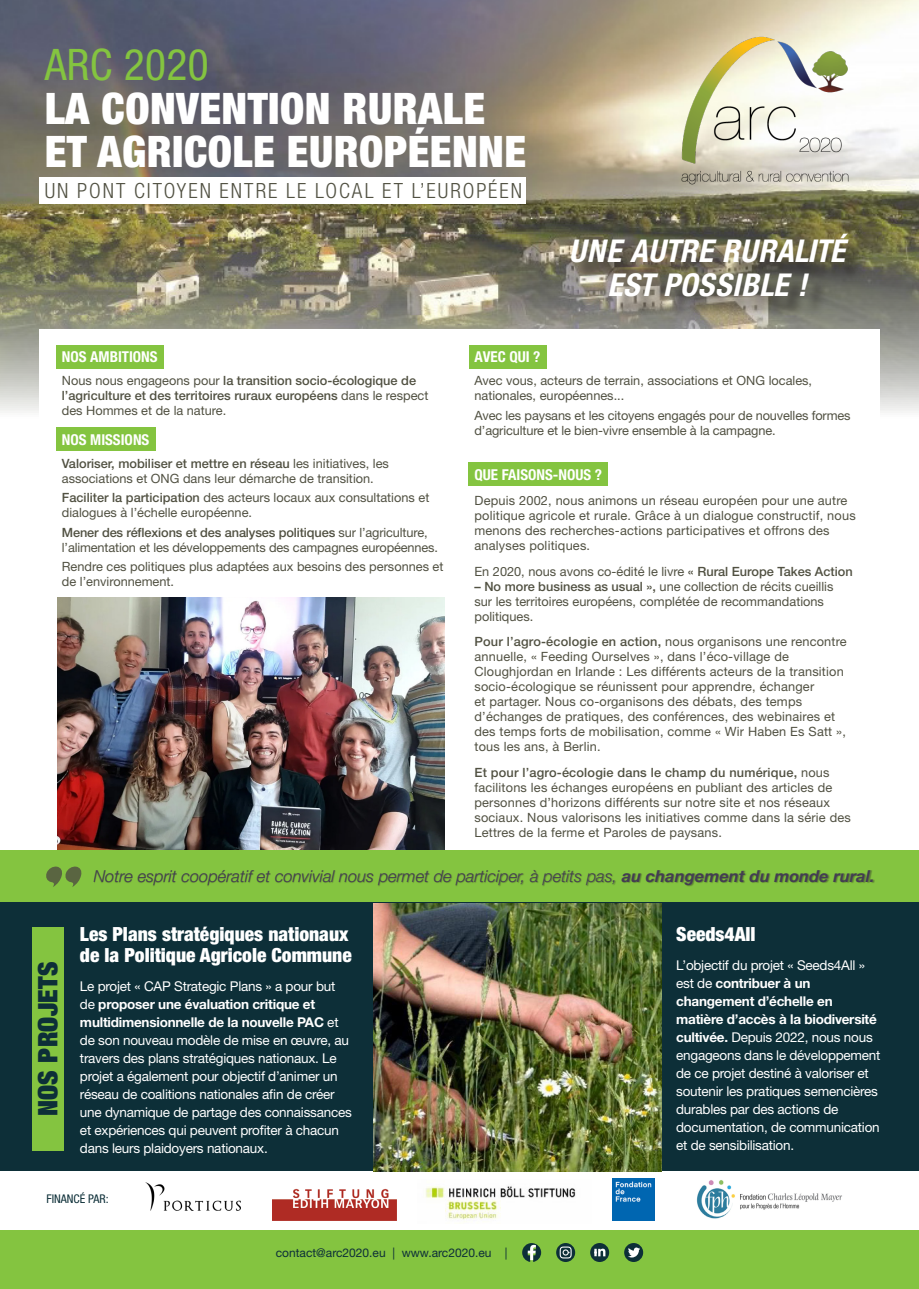
<style>
.page{position:relative;width:919px;height:1289px;background:#fff}
.page>*{position:absolute;margin:0;border:0;box-sizing:border-box;transform-origin:0 0}
.t1{font:900 condensed 43.5px/43.5px "Helvetica Neue LT Std";letter-spacing:.01em;color:#fff}
.body{font:italic 700 condensed 31.5px/34.8px "Helvetica Neue LT Std";letter-spacing:.015em;color:#fff;text-align:center}
.t2{font:900 condensed 27px "Helvetica Neue LT Std";letter-spacing:.01em;color:#0d2f38}
.t3{font:300 condensed 21px "Helvetica Neue LT Std";letter-spacing:.095em;color:#515142}
.subheading_Projects{font:900 condensed 19.5px/21px "Helvetica Neue LT Std";color:#fff}
.body-2{font:italic 300 16.5px "Helvetica Neue LT Std";color:#433d52}
.subheading_GreenBox{font:700 condensed 15px "Helvetica Neue LT Std";color:#fff}
.Body_Projects{font:13.5px/18px "Helvetica Neue LT Std";letter-spacing:-.015em;color:#fff}
.body-3{font:12.75px/15px "Helvetica Neue LT Std";letter-spacing:.015em;color:#515142}
.body_2{font:12.75px/15px "Helvetica Neue LT Std";letter-spacing:.015em;color:#515142}
.body-4{font:12.75px/15px "Helvetica Neue LT Std";letter-spacing:-.01em;color:#515142}
.body_2-2{font:500 12.75px/15px "Helvetica Neue LT Std";color:#515142}
.footnote{font:12px "Helvetica Neue LT Std";color:#0d2f38}
.subheading_Projects-2{font:condensed 12px "Helvetica Neue LT Std";color:#0d2f38}
.s1{font-weight:400;color:#84c440}
.s2{font-weight:400}
.s3{font-weight:500}
.s4{font-weight:700}
</style>
<div class="page">
<img style="left:0;top:0;width:918px;height:413px">
<div style="left:39px;top:177px;width:487px;height:26px;background:#fff"></div>
<div style="left:39px;top:329px;width:840px;height:531px;background:#fff"></div>
<div style="left:56px;top:345px;width:108px;height:23px;background:#84c440"></div>
<div style="left:56px;top:427px;width:99px;height:24px;background:#84c440"></div>
<div style="left:468px;top:345px;width:78px;height:23px;background:#84c440"></div>
<div style="left:468px;top:462px;width:140px;height:23px;background:#84c440"></div>
<div style="left:0;top:898px;width:918px;height:272px;background:#0d2f38"></div>
<div style="left:0;top:1230px;width:918px;height:58px;background:#84c440"></div>
<svg style="left:556px;top:1242px;width:19px;height:19px"></svg>
<svg style="left:559px;top:1246px;width:12px;height:12px"></svg>
<svg style="left:624px;top:1242px;width:19px;height:19px"></svg>
<svg style="left:628px;top:1247px;width:12px;height:10px"></svg>
<svg style="left:590px;top:1242px;width:19px;height:19px"></svg>
<svg style="left:594px;top:1248px;width:11px;height:8px"></svg>
<svg style="left:522px;top:1243px;width:19px;height:18px"></svg>
<img style="left:612px;top:1178px;width:42px;height:41px">
<img style="left:696px;top:1180px;width:146px;height:38px">
<img style="left:425px;top:1186px;width:151px;height:36px">
<img style="left:272px;top:1188px;width:124px;height:31px">
<img style="left:145px;top:1182px;width:96px;height:28px">
<img style="left:57px;top:597px;width:387px;height:253px">
<img style="left:654px;top:12px;width:222px;height:196px">
<div style="left:574px;top:236px;width:295px;height:81px;background:#231f20;opacity:.76"></div>
<div style="left:0;top:850px;width:918px;height:52px;background:#84c440"></div>
<svg style="left:46px;top:866px;width:36px;height:21px"></svg>
<div style="left:94px;top:869px;width:780px;height:17px;background:#231f20;opacity:.37"></div>
<div style="left:32px;top:927px;width:32px;height:223px;background:#84c440"></div>
<img style="left:373px;top:903px;width:288px;height:267px">
<p class="t1" style="left:45px;top:42px;width:483px"><span class="s1">ARC 2020<br></span>LA CONVENTION RURALE<br>ET AGRICOLE EUROPÉENNE</p>
<p class="t3" style="left:45px;top:178px;width:479px">UN PONT CITOYEN ENTRE LE LOCAL ET L’EUROPÉEN</p>
<p class="body" style="left:569px;top:233px;width:278px">UNE AUTRE RURALITÉ<br>EST POSSIBLE !</p>
<p class="subheading_GreenBox" style="left:62px;top:348px;width:97px">NOS AMBITIONS</p>
<p class="body_2-2" style="left:62px;top:373px;width:368px"><span class="s2">Nous nous engageons pour</span> la transition socio-écologique de l’agriculture et des territoires ruraux européens <span class="s2">dans le respect des Hommes et de la nature.</span></p>
<p class="subheading_GreenBox" style="left:62px;top:430px;width:89px">NOS MISSIONS</p>
<p class="body_2" style="left:62px;top:455px;width:328px"><span class="s3">Valoriser, mobiliser et mettre en réseau</span> les initiatives, les associations et ONG dans leur démarche de transition.</p>
<p class="body-3" style="left:62px;top:490px;width:369px"><span class="s3">Faciliter la participation</span> des acteurs locaux aux consultations et dialogues à l’échelle européenne.</p>
<p class="body-4" style="left:62px;top:524px;width:377px"><span class="s3">Mener des réflexions et des analyses politiques</span> sur l’agriculture, l’alimentation et les développements des campagnes européennes.</p>
<p class="body-3" style="left:62px;top:559px;width:383px">Rendre ces politiques plus adaptées aux besoins des personnes et de l’environnement.</p>
<p class="subheading_GreenBox" style="left:474px;top:348px;width:67px">AVEC QUI ?</p>
<p class="body_2" style="left:474px;top:373px;width:339px">Avec vous, acteurs de terrain, associations et ONG locales, nationales, européennes...</p>
<p class="body-4" style="left:474px;top:407px;width:377px">Avec les paysans et les citoyens engagés pour de nouvelles formes d’agriculture et le bien-vivre ensemble à la campagne.</p>
<p class="subheading_GreenBox" style="left:474px;top:465px;width:129px">QUE FAISONS-NOUS ?</p>
<p class="body_2" style="left:474px;top:493px;width:382px">Depuis 2002, nous animons un réseau européen pour une autre politique agricole et rurale. Grâce à un dialogue constructif, nous menons des recherches-actions participatives et offrons des analyses politiques.</p>
<p class="body-3" style="left:474px;top:563px;width:380px">En 2020, nous avons co-édité le livre <span class="s3">« Rural Europe Takes Action</span></p>
<p class="body-3" style="left:474px;top:578px;width:360px"><span class="s3">– No more business as usual »,</span> une collection de récits cueillis sur les territoires européens, complétée de recommandations politiques.</p>
<p class="body-3" style="left:474px;top:634px;width:374px"><span class="s3">Pour l’agro-écologie en action,</span> nous organisons une rencontre annuelle, « Feeding Ourselves », dans l’éco-village de Cloughjordan en Irlande : Les différents acteurs de la transition socio-écologique se réunissent pour apprendre, échanger<br>et partager. Nous co-organisons des débats, des temps d’échanges de pratiques, des conférences, des webinaires et des temps forts de mobilisation, comme « Wir Haben Es Satt », tous les ans, à Berlin.</p>
<p class="body-3" style="left:474px;top:764px;width:378px"><span class="s3">Et pour l’agro-écologie dans le champ du numérique,</span> nous facilitons les échanges européens en publiant des articles de personnes d’horizons différents sur notre site et nos réseaux sociaux. Nous valorisons les initiatives comme dans la série des Lettres de la ferme et Paroles de paysans.</p>
<p class="t2" style="left:31px;top:1116px;width:156px;rotate:-90deg">NOS PROJETS</p>
<p class="body-2" style="left:94px;top:866px;width:782px">Notre esprit coopératif et convivial nous permet de participer, à petits pas, <span class="s4">au changement du monde rural.</span></p>
<p class="subheading_Projects" style="left:80px;top:923px;width:273px">Les Plans stratégiques nationaux de la Politique Agricole Commune</p>
<p class="Body_Projects" style="left:80px;top:976px;width:273px">Le projet « CAP Strategic Plans » a pour but de <span class="s4">proposer une évaluation critique et multidimensionnelle de la nouvelle PAC</span> et de son nouveau modèle de mise en œuvre, au travers des plans stratégiques nationaux. Le projet a également pour objectif d’animer un réseau de coalitions nationales afin de créer une dynamique de partage des connaissances et expériences qui peuvent profiter à chacun dans leurs plaidoyers nationaux.</p>
<p class="subheading_Projects" style="left:676px;top:923px;width:81px">Seeds4All</p>
<p class="Body_Projects" style="left:676px;top:955px;width:206px">L’objectif du projet « Seeds4All » est de <span class="s4">contribuer à un changement d’échelle en matière d’accès à la biodiversité cultivée.</span> Depuis 2022, nous nous engageons dans le développement de ce projet destiné à valoriser et soutenir les pratiques semencières durables par des actions de documentation, de communication et de sensibilisation.</p>
<p class="subheading_Projects-2" style="left:46px;top:1191px;width:64px">FINANCÉ PAR:</p>
<p class="footnote" style="left:276px;top:1245px;width:233px">contact@arc2020.eu | www.arc2020.eu |</p>
</div>
